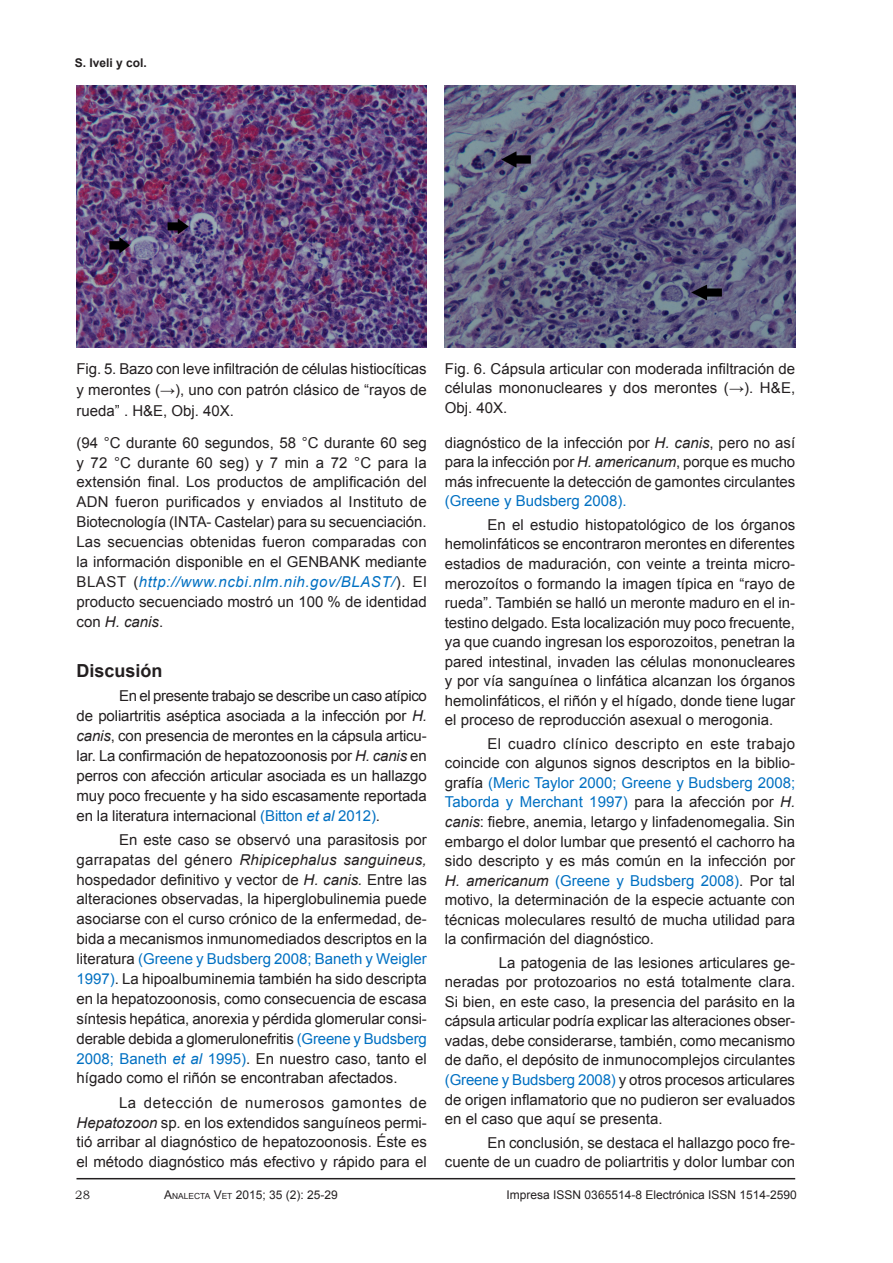
<style>
.page{position:relative;width:893px;height:1263px;background:#fff}
.page>*{position:absolute;margin:0;border:0;box-sizing:border-box;transform-origin:0 0}
.Título_2{font:700 18px "Arial";color:#231f20}
.Foto_Gráfico_Tabla{font:15px/19.5px "Arial";color:#231f20;text-align:justify}
.t1{font:12px "Arial";color:#231f20}
.t2{font:12px "Arial";color:#231f20}
.t3{font:700 12px "Arial";color:#231f20}
.t4{font:12px "Bookman Old Style";color:#231f20}
.s1{font-style:italic;color:#0070c2}
.s2{font-style:italic}
.s3{color:#0070c2}
.s4{font-size:8.4px}
</style>
<div class="page">
<hr style="left:76px;top:1178px;width:719px;height:1px;background:#231f20">
<img style="left:76px;top:85px;width:351px;height:263px">
<img style="left:445px;top:85px;width:350px;height:263px">
<p class="t3" style="left:75px;top:54px;width:74px">S. Iveli y col.</p>
<p class="Foto_Gráfico_Tabla" style="left:77px;top:358px;width:352px;line-height:21.1px">Fig. 5. Bazo con leve infiltración de células histiocíticas y merontes (→), uno con patrón clásico de “rayos de rueda” . H&amp;E, Obj. 40X.</p>
<p class="Foto_Gráfico_Tabla" style="left:76px;top:433px;width:352px;line-height:20px">(94 °C durante 60 segundos, 58 °C durante 60 seg y 72 °C durante 60 seg) y 7 min a 72 °C para la extensión final. Los productos de amplificación del ADN fueron purificados y enviados al Instituto de Biotecnología (INTA- Castelar) para su secuenciación.<br>Las secuencias obtenidas fueron comparadas con la información disponible en el GENBANK mediante BLAST (<span class="s1">http://www.ncbi.nlm.nih.gov/BLAST/</span>). El producto secuenciado mostró un 100 % de identidad con <span class="s2">H. canis</span>.</p>
<p class="Título_2" style="left:76px;top:659px;width:88px">Discusión</p>
<p class="Foto_Gráfico_Tabla" style="left:76px;top:686px;width:352px;line-height:20px;text-indent:43px">En el presente trabajo se describe un caso atípico de poliartritis aséptica asociada a la infección por <span class="s2">H. canis</span>, con presencia de merontes en la cápsula articu&shy;lar. La confirmación de hepatozoonosis por <span class="s2">H. canis</span> en perros con afección articular asociada es un hallazgo muy poco frecuente y ha sido escasamente reportada en la literatura internacional <span class="s3">(Bitton</span> <span class="s1">et al</span> <span class="s3">2012)</span>.</p>
<p class="Foto_Gráfico_Tabla" style="left:76px;top:830px;width:352px;line-height:20px;text-indent:43px">En este caso se observó una parasitosis por garrapatas del género <span class="s2">Rhipicephalus sanguineus, </span>hospedador definitivo y vector de <span class="s2">H. canis.</span> Entre las alteraciones observadas, la hiperglobulinemia puede asociarse con el curso crónico de la enfermedad, de&shy;bida a mecanismos inmunomediados descriptos en la literatura <span class="s3">(Greene y Budsberg 2008; Baneth y Weigler 1997)</span>. La hipoalbuminemia también ha sido descripta en la hepatozoonosis, como consecuencia de escasa síntesis hepática, anorexia y pérdida glomerular consi&shy;derable debida a glomerulonefritis <span class="s3">(Greene y Budsberg 2008; Baneth</span> <span class="s1">et al</span> <span class="s3">1995)</span>. En nuestro caso, tanto el hígado como el riñón se encontraban afectados.</p>
<p class="Foto_Gráfico_Tabla" style="left:76px;top:1092px;width:352px;line-height:20px;text-indent:43px">La detección de numerosos gamontes de <span class="s2">Hepatozoon</span> sp<span class="s2">.</span> en los extendidos sanguíneos permi&shy;tió arribar al diagnóstico de hepatozoonosis. Éste es el método diagnóstico más efectivo y rápido para el</p>
<p class="Foto_Gráfico_Tabla" style="left:445px;top:359px;width:352px">Fig. 6. Cápsula articular con moderada infiltración de células mononucleares y dos merontes (→). H&amp;E, Obj. 40X.</p>
<p class="Foto_Gráfico_Tabla" style="left:445px;top:433px;width:352px">diagnóstico de la infección por <span class="s2">H. canis</span>, pero no así para la infección por <span class="s2">H. americanum</span>, porque es mucho más infrecuente la detección de gamontes circulantes <span class="s3">(Greene y Budsberg 2008).</span></p>
<p class="Foto_Gráfico_Tabla" style="left:445px;top:515px;width:352px;text-indent:43px">En el estudio histopatológico de los órganos hemolinfáticos se encontraron merontes en diferentes estadios de maduración, con veinte a treinta micro&shy;merozoítos o formando la imagen típica en “rayo de rueda”. También se halló un meronte maduro en el in&shy;testino delgado. Esta localización muy poco frecuente, ya que cuando ingresan los esporozoitos, penetran la pared intestinal, invaden las células mononucleares y por vía sanguínea o linfática alcanzan los órganos hemolinfáticos, el riñón y el hígado, donde tiene lugar el proceso de reproducción asexual o merogonia.</p>
<p class="Foto_Gráfico_Tabla" style="left:445px;top:734px;width:352px;text-indent:43px">El cuadro clínico descripto en este trabajo coincide con algunos signos descriptos en la biblio&shy;grafía <span class="s3">(Meric Taylor 2000; Greene y Budsberg 2008; Taborda y Merchant 1997)</span> para la afección por <span class="s2">H. canis</span>: fiebre, anemia, letargo y linfadenomegalia. Sin embargo el dolor lumbar que presentó el cachorro ha sido descripto y es más común en la infección por <span class="s2">H. americanum</span> <span class="s3">(Greene y Budsberg 2008)</span>. Por tal motivo, la determinación de la especie actuante con técnicas moleculares resultó de mucha utilidad para la confirmación del diagnóstico.</p>
<p class="Foto_Gráfico_Tabla" style="left:445px;top:953px;width:352px;text-indent:54px">La patogenia de las lesiones articulares ge&shy;neradas por protozoarios no está totalmente clara.<br>Si bien, en este caso, la presencia del parásito en la cápsula articular podría explicar las alteraciones obser&shy;vadas, debe considerarse, también, como mecanismo de daño, el depósito de inmunocomplejos circulantes <span class="s3">(Greene y Budsberg 2008)</span> y otros procesos articulares de origen inflamatorio que no pudieron ser evaluados en el caso que aquí se presenta.</p>
<p class="Foto_Gráfico_Tabla" style="left:445px;top:1133px;width:352px;text-align:right">En conclusión, se destaca el hallazgo poco fre&shy;cuente de un cuadro de poliartritis y dolor lumbar con</p>
<p class="t4" style="left:75px;top:1187px;width:16px">28</p>
<p class="t2" style="left:164px;top:1187px;width:175px">A<span class="s4">NALECTA</span> V<span class="s4">ET</span> 2015; 35 (2): 25-29</p>
<p class="t1" style="left:507px;top:1187px;width:292px">Impresa ISSN 0365514-8 Electrónica ISSN 1514-2590</p>
</div>
